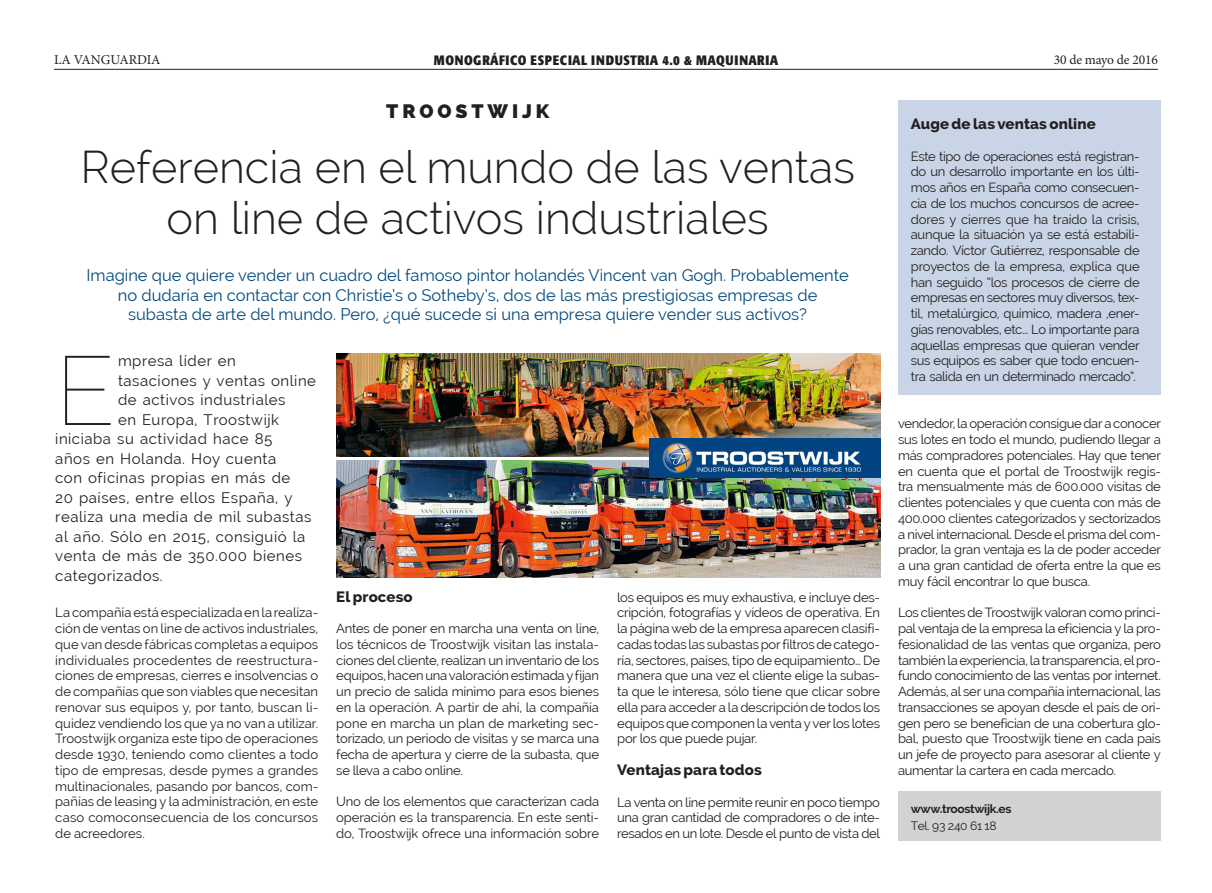
<style>
.page{position:relative;width:1212px;height:893px;background:#fff}
.page>*{position:absolute;margin:0;border:0;box-sizing:border-box;transform-origin:0 0}
.t1{font:100 97.35px "Raleway";color:#231f20}
.t2{font:300 45px/51px "Raleway";color:#231f20;text-align:center}
.t3{font:800 19.5px "Raleway";letter-spacing:.2em;color:#231f20}
.t4{font:16.5px/19.5px "Raleway";color:#004a7f;text-align:center}
.t5{font:15.9px "Raleway";letter-spacing:.075em;color:#231f20}
.t6{font:15px "Raleway";letter-spacing:.035em;color:#231f20}
.t7{font:800 15px "Raleway";letter-spacing:.01em;color:#231f20}
.t8{font:700 condensed 13.5px "Formata";letter-spacing:.045em;color:#231f20}
.t9{font:13.5px "Minion Pro";letter-spacing:-.01em;color:#231f20}
.t10{font:13.05px/15.8px "Raleway";letter-spacing:-.02em;color:#231f20;text-align:justify}
.t11{font:700 12px "Raleway";letter-spacing:-.025em;color:#231f20}
.t12{font:12px "Raleway";letter-spacing:-.025em;color:#231f20}
</style>
<div class="page">
<hr style="left:54px;top:69px;width:1104px;height:1px;background:#231f20">
<div style="left:898px;top:100px;width:263px;height:295px;background:#c9d5e6"></div>
<div style="left:898px;top:791px;width:263px;height:49px;background:#d1d2d4"></div>
<img style="left:336px;top:354px;width:544px;height:102px">
<img style="left:336px;top:461px;width:544px;height:116px">
<img style="left:649px;top:438px;width:231px;height:39px">
<p class="t5" style="left:481px;top:46px;width:260px">INDUSTRIA 4.0 &amp; MAQUINARIA</p>
<p class="t9" style="left:1054px;top:50px;width:106px">30 de mayo de 2016</p>
<h3 class="t3" style="left:386px;top:100px;width:164px">TROOSTWIJK</h3>
<h2 class="t2" style="left:80px;top:141px;width:776px">Referencia en el mundo de las ventas on line de activos industriales</h2>
<p class="t9" style="left:54px;top:50px;width:108px">LA VANGUARDIA</p>
<p class="t8" style="left:434px;top:52px;width:346px">MONOGRÁFICO ESPECIAL INDUSTRIA 4.0 &amp; MAQUINARIA</p>
<p class="t7" style="left:911px;top:115px;width:186px">Auge de las ventas online</p>
<p class="t10" style="left:911px;top:148px;width:230px">Este tipo de operaciones está registran&shy;do un desarrollo importante en los últi&shy;mos años en España como consecuen&shy;cia de los muchos concursos de acree&shy;dores y cierres que ha traído la crisis, aunque la situación ya se está estabili&shy;zando. Víctor Gutiérrez, responsable de proyectos de la empresa, explica que han seguido “los procesos de cierre de empresas en sectores muy diversos, tex&shy;til, metalúrgico, químico, madera ,ener&shy;gías renovables, etc... Lo importante para aquellas empresas que quieran vender sus equipos es saber que todo encuen&shy;tra salida en un determinado mercado”.</p>
<p class="t4" style="left:86px;top:265px;width:764px">Imagine que quiere vender un cuadro del famoso pintor holandés Vincent van Gogh. Probablemente no dudaría en contactar con Christie’s o Sotheby’s, dos de las más prestigiosas empresas de subasta de arte del mundo. Pero, ¿qué sucede si una empresa quiere vender sus activos?</p>
<h1 class="t1" style="left:55px;top:333px;width:62px">E</h1>
<p class="t6" style="left:118px;top:352px;width:119px">mpresa líder en</p>
<p class="t6" style="left:118px;top:372px;width:200px">tasaciones y ventas online</p>
<p class="t6" style="left:118px;top:391px;width:169px">de activos industriales</p>
<p class="t6" style="left:118px;top:411px;width:163px">en Europa, Troostwijk</p>
<p class="t6" style="left:55px;top:430px;width:219px">iniciaba su actividad hace 85</p>
<p class="t6" style="left:55px;top:450px;width:222px">años en Holanda. Hoy cuenta</p>
<p class="t6" style="left:55px;top:469px;width:237px">con oficinas propias en más de</p>
<p class="t6" style="left:55px;top:489px;width:239px">20 países, entre ellos España, y</p>
<p class="t6" style="left:55px;top:508px;width:258px">realiza una media de mil subastas</p>
<p class="t6" style="left:55px;top:528px;width:252px">al año. Sólo en 2015, consiguió la</p>
<p class="t6" style="left:55px;top:547px;width:248px">venta de más de 350.000 bienes</p>
<p class="t6" style="left:55px;top:567px;width:109px">categorizados.</p>
<p class="t10" style="left:55px;top:605px;width:264px">La compañía está especializada en la realiza&shy;ción de ventas on line de activos industriales, que van desde fábricas completas a equipos individuales procedentes de reestructura&shy;ciones de empresas, cierres e insolvencias o de compañías que son viables que necesitan renovar sus equipos y, por tanto, buscan li&shy;quidez vendiendo los que ya no van a utilizar.<br>Troostwijk organiza este tipo de operaciones desde 1930, teniendo como clientes a todo tipo de empresas, desde pymes a grandes multinacionales, pasando por bancos, com&shy;pañías de leasing y la administración, en este caso comoconsecuencia de los concursos de acreedores.</p>
<p class="t10" style="left:898px;top:416px;width:264px">vendedor, la operación consigue dar a conocer sus lotes en todo el mundo, pudiendo llegar a más compradores potenciales. Hay que tener en cuenta que el portal de Troostwijk regis&shy;tra mensualmente más de 600.000 visitas de clientes potenciales y que cuenta con más de 400.000 clientes categorizados y sectorizados a nivel internacional. Desde el prisma del com&shy;prador, la gran ventaja es la de poder acceder a una gran cantidad de oferta entre la que es muy fácil encontrar lo que busca.</p>
<p class="t10" style="left:898px;top:605px;width:264px">Los clientes de Troostwijk valoran como princi&shy;pal ventaja de la empresa la eficiencia y la pro&shy;fesionalidad de las ventas que organiza, pero también la experiencia, la transparencia, el pro&shy;fundo conocimiento de las ventas por internet.<br>Además, al ser una compañía internacional, las transacciones se apoyan desde el país de ori&shy;gen pero se benefician de una cobertura glo&shy;bal, puesto que Troostwijk tiene en cada país un jefe de proyecto para asesorar al cliente y aumentar la cartera en cada mercado.</p>
<p class="t7" style="left:336px;top:588px;width:78px">El proceso</p>
<p class="t10" style="left:336px;top:621px;width:264px">Antes de poner en marcha una venta on line, los técnicos de Troostwijk visitan las instala&shy;ciones del cliente, realizan un inventario de los equipos, hacen una valoración estimada y fijan un precio de salida mínimo para esos bienes en la operación. A partir de ahí, la compañía pone en marcha un plan de marketing sec&shy;torizado, un periodo de visitas y se marca una fecha de apertura y cierre de la subasta, que se lleva a cabo online.</p>
<p class="t10" style="left:336px;top:794px;width:264px">Uno de los elementos que caracterizan cada operación es la transparencia. En este senti&shy;do, Troostwijk ofrece una información sobre</p>
<p class="t10" style="left:617px;top:589px;width:264px">los equipos es muy exhaustiva, e incluye des&shy;cripción, fotografías y vídeos de operativa. En la página web de la empresa aparecen clasifi&shy;cadas todas las subastas por filtros de catego&shy;ría, sectores, países, tipo de equipamiento… De manera que una vez el cliente elige la subas&shy;ta que le interesa, sólo tiene que clicar sobre ella para acceder a la descripción de todos los equipos que componen la venta y ver los lotes por los que puede pujar.</p>
<p class="t7" style="left:617px;top:761px;width:146px">Ventajas para todos</p>
<p class="t10" style="left:617px;top:794px;width:264px">La venta on line permite reunir en poco tiempo una gran cantidad de compradores o de inte&shy;resados en un lote. Desde el punto de vista del</p>
<p class="t11" style="left:911px;top:802px;width:102px">www.troostwijk.es</p>
<p class="t12" style="left:911px;top:818px;width:87px">Tel. 93 240 61 18</p>
</div>
